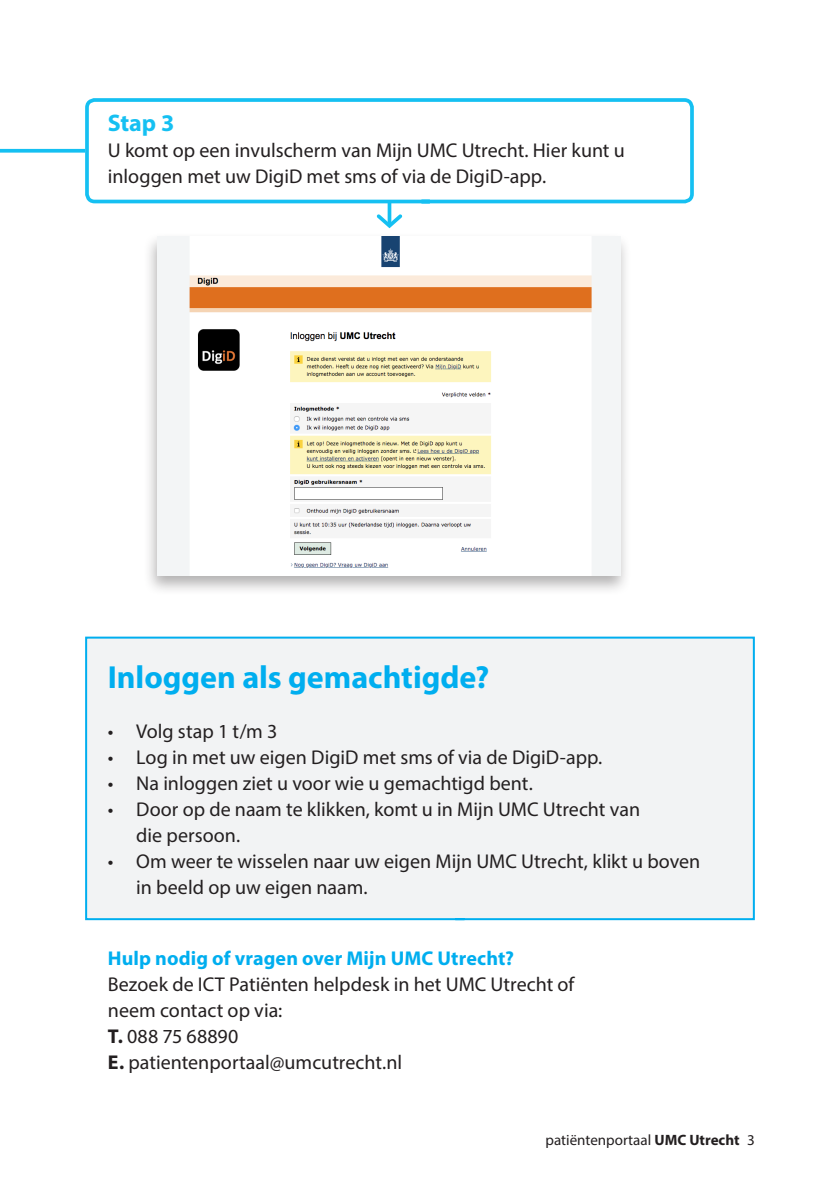
<style>
.page{position:relative;width:840px;height:1191px;background:#fff}
.page>*{position:absolute;margin:0;border:0;box-sizing:border-box;transform-origin:0 0}
.t1{font:700 32px "Myriad Pro";color:#00aeef}
.t2{font:700 24px "Myriad Pro";color:#15c0f2}
.t3{font:20px/26px "Myriad Pro";color:#231f20}
.t4{font:700 20px "Myriad Pro";letter-spacing:.005em;color:#00aeef}
.t5{font:15px "Myriad Pro";color:#231f20}
.s1{font-weight:700}
</style>
<div class="page">
<div style="left:85px;top:636px;width:670px;height:285px;background:#f2f3f4"></div>
<div style="left:144px;top:232px;width:487px;height:364px;background:#231f20;opacity:.35"></div>
<img style="left:157px;top:237px;width:462px;height:338px">
<svg style="left:0;top:149px;width:85px;height:4px"></svg>
<svg style="left:387px;top:203px;width:4px;height:8px"></svg>
<svg style="left:376px;top:211px;width:27px;height:18px"></svg>
<div style="left:85px;top:98px;width:608px;height:105px;background:#fff;border:4px solid #15c0f2;border-radius:8px"></div>
<p class="t2" style="left:108px;top:108px;width:68px">Stap 3</p>
<p class="t3" style="left:108px;top:137px;width:518px">U komt op een invulscherm van Mijn UMC Utrecht. Hier kunt u inloggen met uw DigiD met sms of via de DigiD-app.</p>
<h1 class="t1" style="left:108px;top:656px;width:383px">Inloggen als gemachtigde?</h1>
<p class="t3" style="left:108px;top:718px;width:171px">• Volg stap 1 t/m 3</p>
<p class="t3" style="left:108px;top:744px;width:496px">• Log in met uw eigen DigiD met sms of via de DigiD-app.</p>
<p class="t3" style="left:108px;top:770px;width:426px">• Na inloggen ziet u voor wie u gemachtigd bent.</p>
<p class="t3" style="left:136px;top:796px;width:505px;text-indent:-28px">• Door op de naam te klikken, komt u in Mijn UMC Utrecht van die persoon.</p>
<p class="t3" style="left:136px;top:848px;width:565px;text-indent:-28px">• Om weer te wisselen naar uw eigen Mijn UMC Utrecht, klikt u boven in beeld op uw eigen naam.</p>
<p class="t4" style="left:108px;top:945px;width:407px">Hulp nodig of vragen over Mijn UMC Utrecht?</p>
<p class="t3" style="left:108px;top:971px;width:468px">Bezoek de ICT Patiënten helpdesk in het UMC Utrecht of neem contact op via:<br><span class="s1">T.</span> 088 75 68890<br><span class="s1">E.</span> patientenportaal@umcutrecht.nl</p>
<p class="t5" style="left:545px;top:1131px;width:211px">patiëntenportaal <span class="s1">UMC Utrecht</span> 3</p>
</div>
